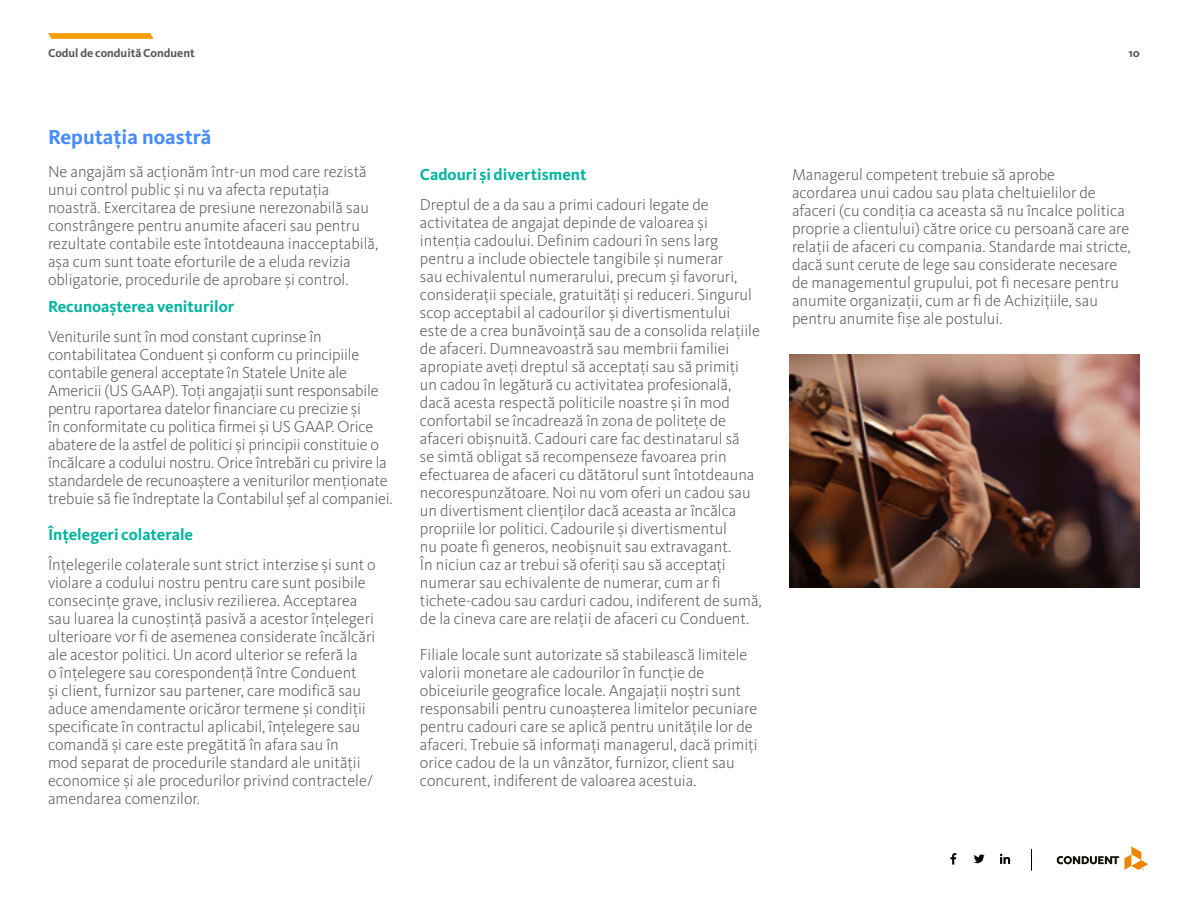
<style>
.page{position:relative;width:1188px;height:918px;background:#fff}
.page>*{position:absolute;margin:0;border:0;box-sizing:border-box;transform-origin:0 0}
.t1{font:700 21px "Kievit Pro";color:#468cff}
.t2{font:300 16.5px/18px "Kievit Pro";color:#55585a}
.t3{font:700 16.5px "Kievit Pro";color:#00b4a0}
.t4{font:700 12px "Kievit Pro";color:#55585a}
</style>
<div class="page">
<svg style="left:974px;top:854px;width:11px;height:9px"></svg>
<svg style="left:1000px;top:854px;width:10px;height:10px"></svg>
<svg style="left:950px;top:853px;width:6px;height:12px"></svg>
<svg style="left:1031px;top:849px;width:1px;height:22px"></svg>
<svg style="left:48px;top:33px;width:106px;height:6px"></svg>
<svg style="left:1057px;top:846px;width:91px;height:24px"></svg>
<img style="left:790px;top:354px;width:350px;height:234px">
<p class="t4" style="left:48px;top:46px;width:148px">Codul de conduită Conduent</p>
<p class="t4" style="left:1129px;top:46px;width:13px">10</p>
<p class="t1" style="left:48px;top:124px;width:165px">Reputaţia noastră</p>
<p class="t2" style="left:48px;top:162px;width:332px">Ne angajăm să acţionăm într-un mod care rezistă unui control public şi nu va afecta reputaţia noastră. Exercitarea de presiune nerezonabilă sau constrângere pentru anumite afaceri sau pentru rezultate contabile este întotdeauna inacceptabilă, aşa cum sunt toate eforturile de a eluda revizia obligatorie, procedurile de aprobare şi control.</p>
<p class="t3" style="left:48px;top:297px;width:188px">Recunoaşterea veniturilor</p>
<p class="t2" style="left:48px;top:327px;width:346px">Veniturile sunt în mod constant cuprinse în contabilitatea Conduent şi conform cu principiile contabile general acceptate în Statele Unite ale Americii (US GAAP). Toţi angajaţii sunt responsabile pentru raportarea datelor financiare cu precizie şi<br>în conformitate cu politica firmei şi US GAAP. Orice abatere de la astfel de politici şi principii constituie o încălcare a codului nostru. Orice întrebări cu privire la standardele de recunoaștere a veniturilor menționate trebuie să fie îndreptate la Contabilul şef al companiei.</p>
<p class="t3" style="left:48px;top:525px;width:147px">Înțelegeri colaterale</p>
<p class="t2" style="left:48px;top:555px;width:329px">Înţelegerile colaterale sunt strict interzise şi sunt o violare a codului nostru pentru care sunt posibile consecinţe grave, inclusiv rezilierea. Acceptarea sau luarea la cunoştinţă pasivă a acestor înţelegeri ulterioare vor fi de asemenea considerate încălcări ale acestor politici. Un acord ulterior se referă la<br>o înţelegere sau corespondenţă între Conduent<br>şi client, furnizor sau partener, care modifică sau aduce amendamente oricăror termene şi condiţii specificate în contractul aplicabil, înţelegere sau comandă şi care este pregătită în afara sau în<br>mod separat de procedurile standard ale unităţii economice şi ale procedurilor privind contractele/ amendarea comenzilor.</p>
<p class="t3" style="left:420px;top:165px;width:168px">Cadouri şi divertisment</p>
<p class="t2" style="left:420px;top:195px;width:343px">Dreptul de a da sau a primi cadouri legate de activitatea de angajat depinde de valoarea şi intenţia cadoului. Definim cadouri în sens larg pentru a include obiectele tangibile şi numerar<br>sau echivalentul numerarului, precum şi favoruri, consideraţii speciale, gratuităţi şi reduceri. Singurul scop acceptabil al cadourilor și divertismentului este de a crea bunăvoință sau de a consolida relațiile de afaceri. Dumneavoastră sau membrii familiei apropiate aveţi dreptul să acceptaţi sau să primiţi<br>un cadou în legătură cu activitatea profesională, dacă acesta respectă politicile noastre şi în mod confortabil se încadrează în zona de politeţe de afaceri obişnuită. Cadouri care fac destinatarul să<br>se simtă obligat să recompenseze favoarea prin efectuarea de afaceri cu dătătorul sunt întotdeauna necorespunzătoare. Noi nu vom oferi un cadou sau un divertisment clienţilor dacă aceasta ar încălca propriile lor politici. Cadourile şi divertismentul<br>nu poate fi generos, neobişnuit sau extravagant.<br>În niciun caz ar trebui să oferiţi sau să acceptaţi numerar sau echivalente de numerar, cum ar fi tichete-cadou sau carduri cadou, indiferent de sumă, de la cineva care are relaţii de afaceri cu Conduent.</p>
<p class="t2" style="left:420px;top:646px;width:339px">Filiale locale sunt autorizate să stabilească limitele valorii monetare ale cadourilor în funcţie de obiceiurile geografice locale. Angajaţii noştri sunt responsabili pentru cunoaşterea limitelor pecuniare pentru cadouri care se aplică pentru unităţile lor de afaceri. Trebuie să informaţi managerul, dacă primiţi orice cadou de la un vânzător, furnizor, client sau concurent, indiferent de valoarea acestuia.</p>
<p class="t2" style="left:792px;top:166px;width:340px">Managerul competent trebuie să aprobe<br>acordarea unui cadou sau plata cheltuielilor de afaceri (cu condiţia ca aceasta să nu încalce politica proprie a clientului) către orice cu persoană care are relaţii de afaceri cu compania. Standarde mai stricte, dacă sunt cerute de lege sau considerate necesare de managementul grupului, pot fi necesare pentru anumite organizaţii, cum ar fi de Achiziţiile, sau pentru anumite fişe ale postului.</p>
</div>
